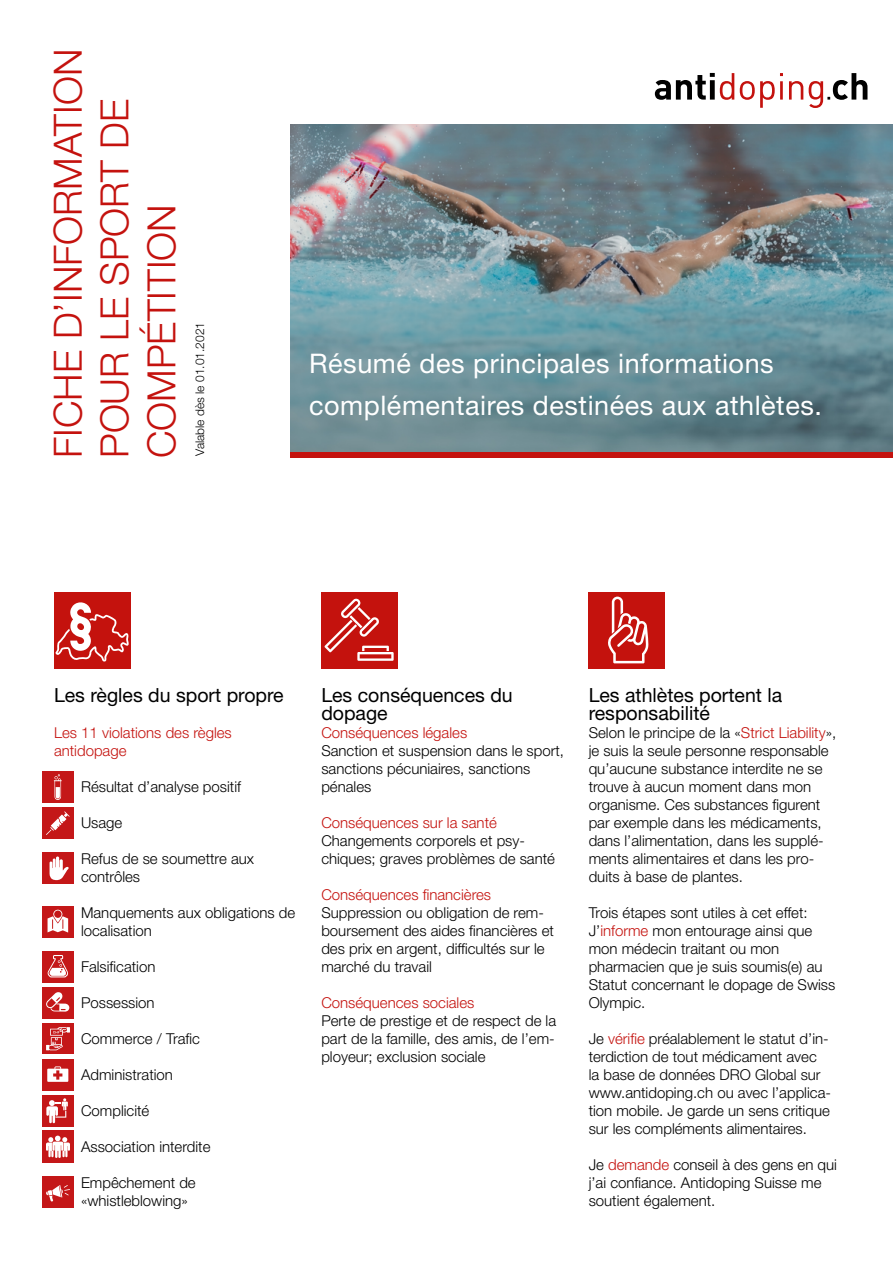
<style>
.page{position:relative;width:893px;height:1263px;background:#fff}
.page>*{position:absolute;margin:0;border:0;box-sizing:border-box;transform-origin:0 0}
.t1{font:300 39px/46.8px "Helvetica Neue LT Std";color:#c4120e}
.t2{font:27px/42px "Helvetica Neue LT Std";letter-spacing:.02em;color:#fff}
.t3{font:19.5px/18px "Helvetica Neue LT Std";color:#000}
.t4{font:300 15px/18px "Helvetica Neue LT Std";color:#000}
.t5{font:300 15px/18px "Helvetica Neue LT Std";color:#c4120e}
.t6{font:300 12px "Helvetica Neue LT Std";color:#000}
.s1{color:#c4120e}
</style>
<div class="page">
<img style="left:290px;top:125px;width:603px;height:327px">
<div style="left:290px;top:452px;width:603px;height:6px;background:#c4120e"></div>
<div style="left:321px;top:592px;width:77px;height:76px;background:#c4120d"></div>
<svg style="left:324px;top:598px;width:70px;height:63px"></svg>
<div style="left:589px;top:592px;width:76px;height:76px;background:#c4120d"></div>
<svg style="left:608px;top:596px;width:41px;height:68px"></svg>
<div style="left:54px;top:592px;width:76px;height:76px;background:#c4120d"></div>
<svg style="left:55px;top:602px;width:74px;height:59px"></svg>
<div style="left:42px;top:771px;width:32px;height:32px;background:#c41718"></div>
<svg style="left:54px;top:774px;width:8px;height:26px"></svg>
<div style="left:42px;top:807px;width:32px;height:32px;background:#c41718"></div>
<svg style="left:46px;top:811px;width:24px;height:24px"></svg>
<div style="left:42px;top:852px;width:32px;height:32px;background:#c41718"></div>
<svg style="left:50px;top:856px;width:19px;height:24px"></svg>
<div style="left:42px;top:906px;width:32px;height:32px;background:#c41718"></div>
<svg style="left:48px;top:910px;width:20px;height:22px"></svg>
<div style="left:42px;top:951px;width:32px;height:32px;background:#c41718"></div>
<svg style="left:47px;top:955px;width:21px;height:22px"></svg>
<div style="left:42px;top:987px;width:32px;height:32px;background:#c41718"></div>
<svg style="left:46px;top:992px;width:23px;height:20px"></svg>
<div style="left:42px;top:1023px;width:32px;height:31px;background:#c41718"></div>
<svg style="left:46px;top:1027px;width:24px;height:23px"></svg>
<div style="left:42px;top:1059px;width:32px;height:32px;background:#c41718"></div>
<svg style="left:47px;top:1066px;width:21px;height:16px"></svg>
<div style="left:42px;top:1095px;width:32px;height:32px;background:#c41718"></div>
<svg style="left:46px;top:1098px;width:22px;height:25px"></svg>
<div style="left:42px;top:1131px;width:32px;height:32px;background:#c41718"></div>
<svg style="left:46px;top:1135px;width:24px;height:23px"></svg>
<div style="left:42px;top:1176px;width:32px;height:32px;background:#c41718"></div>
<svg style="left:46px;top:1185px;width:24px;height:17px"></svg>
<svg style="left:655px;top:73px;width:212px;height:35px"></svg>
<h1 class="t1" style="left:44px;top:458px;width:411px;rotate:-90deg">FICHE D’INFORMATION<br>POUR LE SPORT DE<br>COMPÉTITION</h1>
<p class="t6" style="left:193px;top:456px;width:135px;rotate:-90deg">Valable dès le 01.01.2021</p>
<h2 class="t2" style="left:309px;top:342px;width:514px">Résumé des principales informations complémentaires destinées aux athlètes.</h2>
<h3 class="t3" style="left:54px;top:686px;width:231px">Les règles du sport propre</h3>
<p class="t5" style="left:54px;top:723px;width:179px">Les 11 violations des règles antidopage</p>
<p class="t4" style="left:54px;top:777px;width:189px">• Résultat d’analyse positif</p>
<p class="t4" style="left:54px;top:813px;width:70px">• Usage</p>
<p class="t4" style="left:81px;top:849px;width:175px;text-indent:-27px">• Refus de se soumettre aux contrôles</p>
<p class="t4" style="left:81px;top:903px;width:216px;text-indent:-27px">• Manquements aux obligations de localisation</p>
<p class="t4" style="left:54px;top:957px;width:103px">• Falsification</p>
<p class="t4" style="left:54px;top:993px;width:102px">• Possession</p>
<p class="t4" style="left:54px;top:1029px;width:147px">• Commerce / Trafic</p>
<p class="t4" style="left:54px;top:1065px;width:120px">• Administration</p>
<p class="t4" style="left:54px;top:1101px;width:97px">• Complicité</p>
<p class="t4" style="left:54px;top:1137px;width:158px">• Association interdite</p>
<p class="t4" style="left:81px;top:1173px;width:116px;text-indent:-27px">• Empêchement de «whistleblowing»</p>
<h3 class="t3" style="left:321px;top:686px;width:193px">Les conséquences du dopage</h3>
<p class="t5" style="left:321px;top:723px;width:147px">Conséquences légales</p>
<p class="t4" style="left:321px;top:741px;width:244px">Sanction et suspension dans le sport, sanctions pécuniaires, sanctions pénales</p>
<p class="t5" style="left:321px;top:813px;width:177px">Conséquences sur la santé</p>
<p class="t4" style="left:321px;top:831px;width:235px">Changements corporels et psy&shy;chiques; graves problèmes de santé</p>
<p class="t5" style="left:321px;top:885px;width:171px">Conséquences financières</p>
<p class="t4" style="left:321px;top:903px;width:234px">Suppression ou obligation de rem&shy;boursement des aides financières et des prix en argent, difficultés sur le marché du travail</p>
<p class="t5" style="left:321px;top:993px;width:155px">Conséquences sociales</p>
<p class="t4" style="left:321px;top:1011px;width:236px;text-align:justify">Perte de prestige et de respect de la part de la famille, des amis, de l’em&shy;ployeur; exclusion sociale</p>
<h3 class="t3" style="left:589px;top:686px;width:195px">Les athlètes portent la responsabilité</h3>
<p class="t4" style="left:589px;top:723px;width:249px">Selon le principe de la «<span class="s1">Strict Liability</span>», je suis la seule personne responsable qu’aucune substance interdite ne se trouve à aucun moment dans mon organisme. Ces substances figurent par exemple dans les médicaments, dans l’alimentation, dans les supplé&shy;ments alimentaires et dans les pro&shy;duits à base de plantes.</p>
<p class="t4" style="left:589px;top:903px;width:248px">Trois étapes sont utiles à cet effet:<br>J’<span class="s1">informe</span> mon entourage ainsi que mon médecin traitant ou mon pharmacien que je suis soumis(e) au<br>Statut concernant le dopage de Swiss<br>Olympic.</p>
<p class="t4" style="left:589px;top:1029px;width:244px">Je <span class="s1">vérifie</span> préalablement le statut d’in&shy;terdiction de tout médicament avec la base de données DRO Global sur www.antidoping.ch ou avec l’applica&shy;tion mobile. Je garde un sens critique sur les compléments alimentaires.</p>
<p class="t4" style="left:589px;top:1155px;width:250px">Je <span class="s1">demande</span> conseil à des gens en qui j’ai confiance. Antidoping Suisse me soutient également.</p>
</div>
